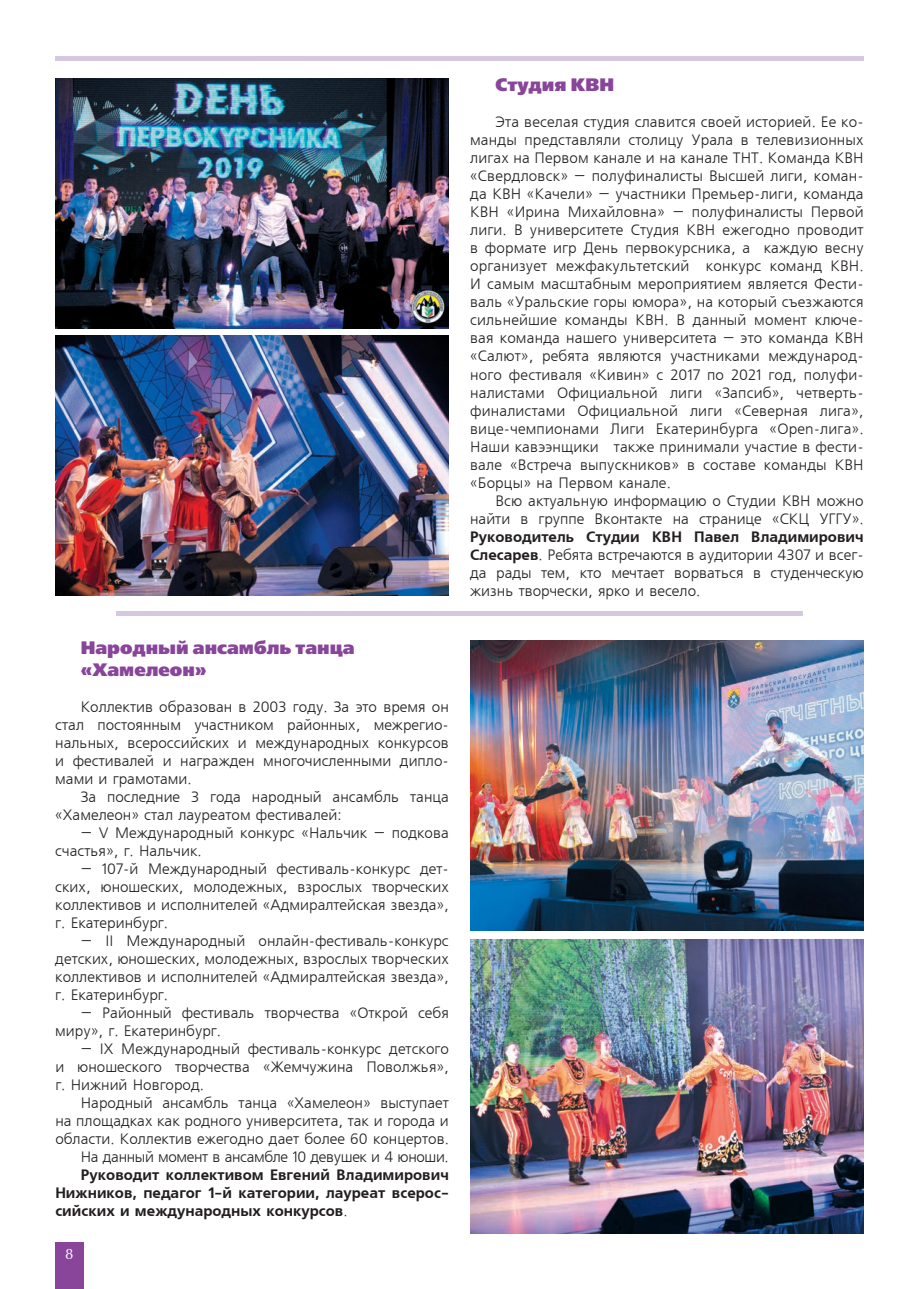
<style>
.page{position:relative;width:919px;height:1289px;background:#fff}
.page>*{position:absolute;margin:0;border:0;box-sizing:border-box;transform-origin:0 0}
.t1{font:800 18px/21.6px "Free Set";color:#88459a}
.t2{font:15px/18px "Free Set CTT";color:#231f20;text-align:justify}
.t3{font:15px/18px "AXP Free Set C Bold";color:#231f20;text-align:justify}
.t4{font:15px "AG Opus";color:#fff}
.s1{font-family:"Free Set CTT"}
.s2{font-family:"AXP Free Set C Bold"}
</style>
<div class="page">
<div style="left:55px;top:1242px;width:28px;height:46px;background:#88459a"></div>
<hr style="left:55px;top:56px;width:808px;height:4px;background:#d5c9e2">
<img style="left:55px;top:79px;width:394px;height:249px">
<img style="left:55px;top:335px;width:394px;height:260px">
<img style="left:470px;top:640px;width:393px;height:290px">
<img style="left:470px;top:939px;width:393px;height:294px">
<hr style="left:116px;top:612px;width:686px;height:4px;background:#d5c9e2">
<p class="t1" style="left:81px;top:637px;width:275px">Народный ансамбль танца «Хамелеон»</p>
<p class="t2" style="left:55px;top:698px;width:395px;text-indent:26px">Коллектив образован в 2003 году. За это время он стал постоянным участником районных, межрегио&shy;нальных, всероссийских и международных конкурсов и фестивалей и награжден многочисленными дипло&shy;мами и грамотами.</p>
<p class="t2" style="left:55px;top:788px;width:395px;text-indent:25px">За последние 3 года народный ансамбль танца «Хамелеон» стал лауреатом фестивалей:</p>
<p class="t2" style="left:55px;top:824px;width:395px;text-indent:26px">– V Международный конкурс «Нальчик – подкова счастья», г. Нальчик.</p>
<p class="t2" style="left:55px;top:860px;width:395px;text-indent:26px">– 107-й Международный фестиваль-конкурс дет&shy;ских, юношеских, молодежных, взрослых творческих коллективов и исполнителей «Адмиралтейская звезда», г. Екатеринбург.</p>
<p class="t2" style="left:55px;top:932px;width:395px;text-indent:26px">– II Международный онлайн-фестиваль-конкурс детских, юношеских, молодежных, взрослых творческих коллективов и исполнителей «Адмиралтейская звезда», г. Екатеринбург.</p>
<p class="t2" style="left:55px;top:1004px;width:395px;text-indent:26px">– Районный фестиваль творчества «Открой себя миру», г. Екатеринбург.</p>
<p class="t2" style="left:55px;top:1040px;width:395px;text-indent:25px">– IX Международный фестиваль-конкурс детского и юношеского творчества «Жемчужина Поволжья», г. Нижний Новгород.</p>
<p class="t2" style="left:55px;top:1094px;width:395px;text-align:right">Народный ансамбль танца «Хамелеон» выступает<br>на площадках как родного университета, так и города и области. Коллектив ежегодно дает более 60 концертов.<br>На данный момент в ансамбле 10 девушек и 4 юноши.</p>
<p class="t3" style="left:55px;top:1166px;width:395px;text-indent:26px">Руководит коллективом Евгений Владимирович Нижников, педагог 1-й категории, лауреат всерос&shy;сийских и международных конкурсов<span class="s1">.</span></p>
<p class="t4" style="left:65px;top:1246px;width:10px">8</p>
<p class="t1" style="left:495px;top:75px;width:120px">Студия КВН</p>
<p class="t2" style="left:470px;top:114px;width:395px;text-indent:26px">Эта веселая студия славится своей историей. Ее ко&shy;манды представляли столицу Урала в телевизионных лигах на Первом канале и на канале ТНТ. Команда КВН «Свердловск» – полуфиналисты Высшей лиги, коман&shy;да КВН «Качели» – участники Премьер-лиги, команда КВН «Ирина Михайловна» – полуфиналисты Первой лиги. В университете Студия КВН ежегодно проводит в формате игр День первокурсника, а каждую весну организует межфакультетский конкурс команд КВН.<br>И самым масштабным мероприятием является Фести&shy;валь «Уральские горы юмора», на который съезжаются сильнейшие команды КВН. В данный момент ключе&shy;вая команда нашего университета – это команда КВН «Салют», ребята являются участниками международ&shy;ного фестиваля «Кивин» с 2017 по 2021 год, полуфи&shy;налистами Официальной лиги «Запсиб», четверть&shy;финалистами Официальной лиги «Северная лига», вице-чемпионами Лиги Екатеринбурга «Open-лига».<br>Наши кавээнщики также принимали участие в фести&shy;вале «Встреча выпускников» в составе команды КВН «Борцы» на Первом канале.</p>
<p class="t2" style="left:470px;top:492px;width:395px;text-align:right">Всю актуальную информацию о Студии КВН можно найти в группе Вконтакте на странице «СКЦ УГГУ».</p>
<p class="t3" style="left:470px;top:528px;width:395px">Руководитель Студии КВН Павел Владимирович</p>
<p class="t2" style="left:470px;top:546px;width:395px"><span class="s2">Слесарев</span>. Ребята встречаются в аудитории 4307 и всег&shy;да рады тем, кто мечтает ворваться в студенческую жизнь творчески, ярко и весело.</p>
</div>
